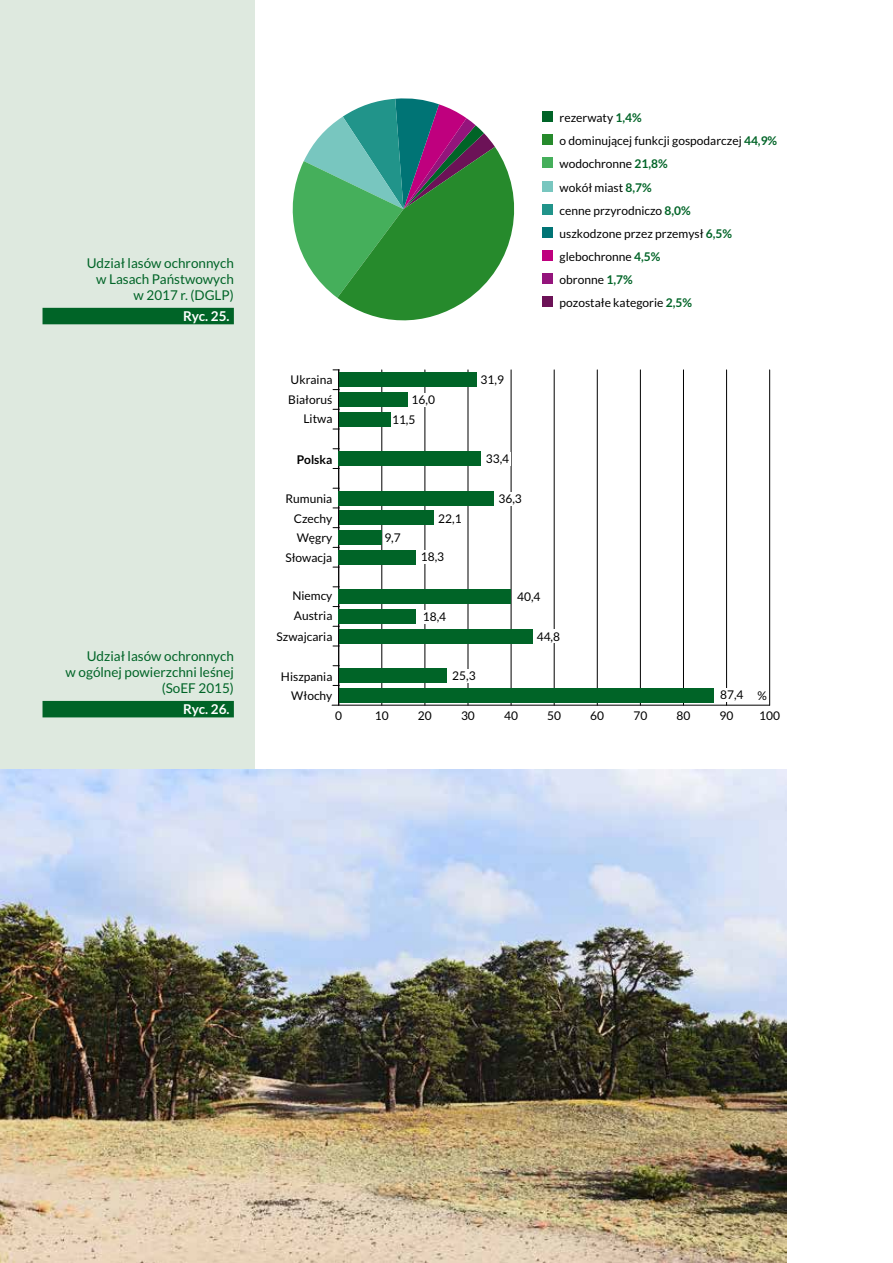
<style>
.page{position:relative;width:893px;height:1263px;background:#fff}
.page>*{position:absolute;margin:0;border:0;box-sizing:border-box;transform-origin:0 0}
.t1{font:13.5px/16.2px "Lato";color:#006427;text-align:right}
.t2{font:700 13.5px "Lato";color:#fff}
.t3{font:12px/23px "Lato";color:#000;text-align:right}
.t4{font:700 12px "Lato";color:#000}
.s1{font-weight:700;color:#006427}
</style>
<div class="page">
<div style="left:0;top:0;width:255px;height:1263px;background:#dee9df"></div>
<div style="left:43px;top:308px;width:191px;height:16px;background:#006427"></div>
<div style="left:43px;top:701px;width:191px;height:16px;background:#006427"></div>
<img style="left:0;top:770px;width:787px;height:493px">
<hr style="left:339px;top:705px;width:431px;height:1px;background:#000">
<hr style="left:382px;top:370px;width:1px;height:335px;background:#000">
<hr style="left:425px;top:370px;width:1px;height:335px;background:#000">
<hr style="left:468px;top:370px;width:1px;height:335px;background:#000">
<hr style="left:511px;top:370px;width:1px;height:335px;background:#000">
<hr style="left:554px;top:370px;width:1px;height:335px;background:#000">
<hr style="left:597px;top:370px;width:1px;height:335px;background:#000">
<hr style="left:640px;top:370px;width:1px;height:335px;background:#000">
<hr style="left:683px;top:370px;width:1px;height:335px;background:#000">
<hr style="left:726px;top:370px;width:1px;height:335px;background:#000">
<hr style="left:769px;top:370px;width:1px;height:335px;background:#000">
<hr style="left:338px;top:370px;width:1px;height:335px;background:#000">
<div style="left:339px;top:373px;width:138px;height:14px;background:#006427"></div>
<div style="left:339px;top:392px;width:69px;height:15px;background:#006427"></div>
<div style="left:339px;top:412px;width:51px;height:14px;background:#006427"></div>
<div style="left:339px;top:451px;width:142px;height:15px;background:#006427"></div>
<div style="left:339px;top:491px;width:155px;height:14px;background:#006427"></div>
<div style="left:339px;top:511px;width:94px;height:14px;background:#006427"></div>
<div style="left:339px;top:530px;width:43px;height:15px;background:#006427"></div>
<div style="left:339px;top:550px;width:77px;height:14px;background:#006427"></div>
<div style="left:339px;top:590px;width:172px;height:14px;background:#006427"></div>
<div style="left:339px;top:609px;width:77px;height:14px;background:#006427"></div>
<div style="left:339px;top:629px;width:194px;height:14px;background:#006427"></div>
<div style="left:339px;top:668px;width:107px;height:15px;background:#006427"></div>
<div style="left:339px;top:688px;width:375px;height:14px;background:#006427"></div>
<div style="left:411px;top:394px;width:26px;height:13px;background:#fff"></div>
<div style="left:497px;top:492px;width:26px;height:13px;background:#fff"></div>
<div style="left:420px;top:550px;width:26px;height:14px;background:#fff"></div>
<div style="left:422px;top:610px;width:27px;height:13px;background:#fff"></div>
<div style="left:535px;top:630px;width:27px;height:13px;background:#fff"></div>
<div style="left:719px;top:688px;width:26px;height:14px;background:#fff"></div>
<div style="left:451px;top:669px;width:26px;height:13px;background:#fff"></div>
<svg style="left:292px;top:98px;width:223px;height:223px"></svg>
<div style="left:543px;top:111px;width:10px;height:11px;background:#006427"></div>
<div style="left:543px;top:135px;width:10px;height:10px;background:#268a2c"></div>
<div style="left:543px;top:158px;width:10px;height:10px;background:#45af5b"></div>
<div style="left:543px;top:181px;width:10px;height:10px;background:#78c6bf"></div>
<div style="left:543px;top:204px;width:10px;height:11px;background:#21948a"></div>
<div style="left:543px;top:227px;width:10px;height:11px;background:#007475"></div>
<div style="left:543px;top:250px;width:10px;height:11px;background:#bf007e"></div>
<div style="left:543px;top:273px;width:10px;height:11px;background:#94147c"></div>
<div style="left:543px;top:296px;width:10px;height:11px;background:#6c1257"></div>
<p class="t1" style="left:87px;top:255px;width:149px">Udział lasów ochronnych w Lasach Państwowych w 2017 r. (DGLP)</p>
<p class="t2" style="left:183px;top:308px;width:48px">Ryc. 25.</p>
<p class="t1" style="left:66px;top:648px;width:170px">Udział lasów ochronnych<br>w ogólnej powierzchni leśnej (SoEF 2015)</p>
<p class="t2" style="left:183px;top:701px;width:48px">Ryc. 26.</p>
<p class="t3" style="left:560px;top:107px;width:219px;text-align:left">rezerwaty <span class="s1">1,4%<br></span>o dominującej funkcji gospodarczej <span class="s1">44,9% </span>wodochronne <span class="s1">21,8%<br></span>wokół miast <span class="s1">8,7%<br></span>cenne przyrodniczo <span class="s1">8,0%<br></span>uszkodzone przez przemysł <span class="s1">6,5% </span>glebochronne <span class="s1">4,5%<br></span>obronne <span class="s1">1,7%<br></span>pozostałe kategorie <span class="s1">2,5%</span></p>
<p class="t3" style="left:291px;top:368px;width:43px">Ukraina</p>
<p class="t3" style="left:480px;top:368px;width:25px">31,9</p>
<p class="t3" style="left:392px;top:390px;width:44px;line-height:20.2px;text-align:left;text-indent:20px">16,0<br>11,5</p>
<p class="t3" style="left:486px;top:447px;width:25px">33,4</p>
<p class="t3" style="left:498px;top:487px;width:25px">36,3</p>
<p class="t3" style="left:438px;top:507px;width:25px">22,1</p>
<p class="t3" style="left:384px;top:526px;width:18px">9,7</p>
<p class="t3" style="left:421px;top:545px;width:25px">18,3</p>
<p class="t3" style="left:517px;top:585px;width:25px">40,4</p>
<p class="t3" style="left:423px;top:605px;width:25px">18,4</p>
<p class="t3" style="left:537px;top:625px;width:25px">44,8</p>
<p class="t3" style="left:452px;top:664px;width:25px">25,3</p>
<p class="t3" style="left:288px;top:390px;width:46px;line-height:19.5px">Białoruś<br>Litwa</p>
<p class="t4" style="left:297px;top:452px;width:37px">Polska</p>
<p class="t3" style="left:285px;top:489px;width:48px;line-height:19.5px">Rumunia<br>Czechy<br>Węgry<br>Słowacja</p>
<p class="t3" style="left:276px;top:586px;width:57px;line-height:20.1px">Niemcy<br>Austria<br>Szwajcaria</p>
<p class="t3" style="left:281px;top:667px;width:53px;line-height:19.2px">Hiszpania<br>Włochy</p>
<p class="t3" style="left:720px;top:683px;width:25px">87,4</p>
<p class="t3" style="left:757px;top:684px;width:11px">%</p>
<p class="t3" style="left:335px;top:704px;width:8px">0</p>
<p class="t3" style="left:375px;top:704px;width:15px">10</p>
<p class="t3" style="left:418px;top:704px;width:15px">20</p>
<p class="t3" style="left:461px;top:704px;width:15px">30</p>
<p class="t3" style="left:504px;top:704px;width:15px">40</p>
<p class="t3" style="left:547px;top:704px;width:15px">50</p>
<p class="t3" style="left:590px;top:704px;width:15px">60</p>
<p class="t3" style="left:633px;top:704px;width:15px">70</p>
<p class="t3" style="left:676px;top:704px;width:15px">80</p>
<p class="t3" style="left:720px;top:704px;width:15px">90</p>
<p class="t3" style="left:759px;top:704px;width:22px">100</p>
</div>
